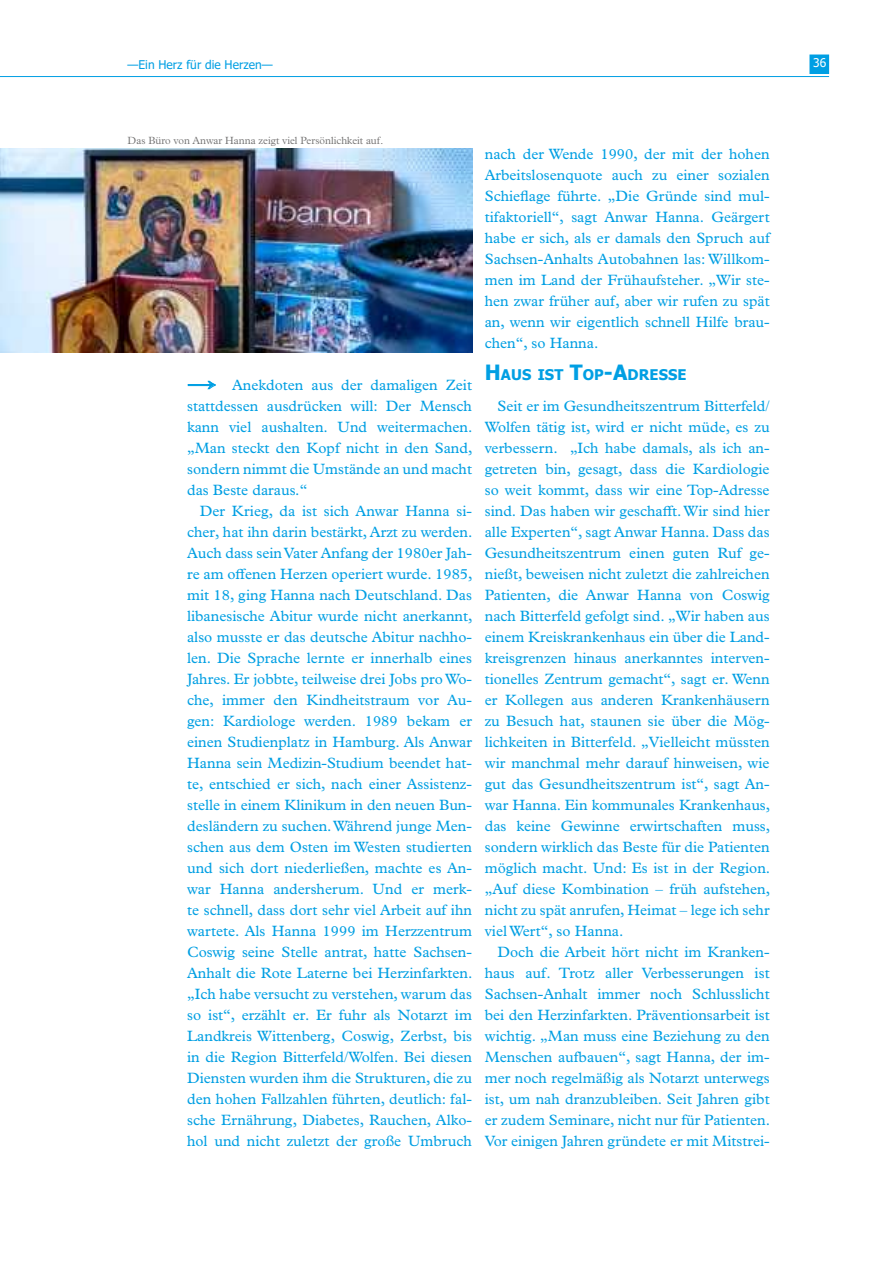
<style>
.page{position:relative;width:893px;height:1263px;background:#fff}
.page>*{position:absolute;margin:0;border:0;box-sizing:border-box;transform-origin:0 0}
.Fließ{font:15px/21px "Plantin MT Pro";color:#009fe3;text-align:justify}
.H3_UngeradeZeilenanz{font:700 14.7px "Tahoma";letter-spacing:.005em;color:#009fe3}
.t1{font:12px "Tahoma";color:#009fe3}
.t2{font:12px "Tahoma";color:#fff}
.bildunterschrift{font:300 10.5px "Plantin MT Pro";color:#706f6f}
.s1{font-family:"Arial";font-weight:700;font-size:21px}
.s2{font-size:21px}
</style>
<div class="page">
<hr style="left:0;top:76px;width:829px;height:1px;background:#009fe3">
<div style="left:809px;top:55px;width:20px;height:19px;background:#009fe3"></div>
<img style="left:0;top:149px;width:472px;height:204px">
<p class="t1" style="left:128px;top:57px;width:147px">—Ein Herz für die Herzen—</p>
<p class="t2" style="left:813px;top:55px;width:15px">36</p>
<p class="bildunterschrift" style="left:128px;top:134px;width:257px">Das Büro von Anwar Hanna zeigt viel Persönlichkeit auf.</p>
<p class="Fließ" style="left:187px;top:375px;width:287px"><span class="s1">→</span> Anekdoten aus der damaligen Zeit stattdessen ausdrücken will: Der Mensch kann viel aushalten. Und weitermachen. „Man steckt den Kopf nicht in den Sand, sondern nimmt die Umstände an und macht das Beste daraus.“</p>
<p class="Fließ" style="left:187px;top:501px;width:287px;text-indent:13px">Der Krieg, da ist sich Anwar Hanna si&shy;cher, hat ihn darin bestärkt, Arzt zu werden.<br>Auch dass sein Vater Anfang der 1980er Jah&shy;re am offenen Herzen operiert wurde. 1985, mit 18, ging Hanna nach Deutschland. Das libanesische Abitur wurde nicht anerkannt, also musste er das deutsche Abitur nachho&shy;len. Die Sprache lernte er innerhalb eines Jahres. Er jobbte, teilweise drei Jobs pro Wo&shy;che, immer den Kindheitstraum vor Au&shy;gen: Kardiologe werden. 1989 bekam er einen Studienplatz in Hamburg. Als Anwar Hanna sein Medizin-Studium beendet hat&shy;te, entschied er sich, nach einer Assistenz&shy;stelle in einem Klinikum in den neuen Bun&shy;desländern zu suchen. Während junge Men&shy;schen aus dem Osten im Westen studierten und sich dort niederließen, machte es An&shy;war Hanna andersherum. Und er merk&shy;te schnell, dass dort sehr viel Arbeit auf ihn wartete. Als Hanna 1999 im Herzzentrum Coswig seine Stelle antrat, hatte Sachsen-Anhalt die Rote Laterne bei Herzinfarkten. „Ich habe versucht zu verstehen, warum das so ist“, erzählt er. Er fuhr als Notarzt im Landkreis Wittenberg, Coswig, Zerbst, bis in die Region Bitterfeld/Wolfen. Bei diesen Diensten wurden ihm die Strukturen, die zu den hohen Fallzahlen führten, deutlich: fal&shy;sche Ernährung, Diabetes, Rauchen, Alko&shy;hol und nicht zuletzt der große Umbruch</p>
<p class="Fließ" style="left:485px;top:144px;width:286px">nach der Wende 1990, der mit der hohen Arbeitslosenquote auch zu einer sozialen Schieflage führte. „Die Gründe sind mul&shy;tifaktoriell“, sagt Anwar Hanna. Geärgert habe er sich, als er damals den Spruch auf Sachsen-Anhalts Autobahnen las: Willkom&shy;men im Land der Frühaufsteher. „Wir ste&shy;hen zwar früher auf, aber wir rufen zu spät an, wenn wir eigentlich schnell Hilfe brau&shy;chen“, so Hanna.</p>
<p class="H3_UngeradeZeilenanz" style="left:485px;top:364px;width:201px"><span class="s2">H</span>AUS IST <span class="s2">T</span>OP<span class="s2">-A</span>DRESSE</p>
<p class="Fließ" style="left:485px;top:396px;width:287px;text-indent:13px">Seit er im Gesundheitszentrum Bitterfeld/ Wolfen tätig ist, wird er nicht müde, es zu verbessern. „Ich habe damals, als ich an&shy;getreten bin, gesagt, dass die Kardiologie so weit kommt, dass wir eine Top-Adresse sind. Das haben wir geschafft. Wir sind hier alle Experten“, sagt Anwar Hanna. Dass das Gesundheitszentrum einen guten Ruf ge&shy;nießt, beweisen nicht zuletzt die zahlreichen Patienten, die Anwar Hanna von Coswig nach Bitterfeld gefolgt sind. „Wir haben aus einem Kreiskrankenhaus ein über die Land&shy;kreisgrenzen hinaus anerkanntes interven&shy;tionelles Zentrum gemacht“, sagt er. Wenn er Kollegen aus anderen Krankenhäusern zu Besuch hat, staunen sie über die Mög&shy;lichkeiten in Bitterfeld. „Vielleicht müssten wir manchmal mehr darauf hinweisen, wie gut das Gesundheitszentrum ist“, sagt An&shy;war Hanna. Ein kommunales Krankenhaus, das keine Gewinne erwirtschaften muss, sondern wirklich das Beste für die Patienten möglich macht. Und: Es ist in der Region. „Auf diese Kombination – früh aufstehen, nicht zu spät anrufen, Heimat – lege ich sehr viel Wert“, so Hanna.</p>
<p class="Fließ" style="left:485px;top:942px;width:287px;text-indent:13px">Doch die Arbeit hört nicht im Kranken&shy;haus auf. Trotz aller Verbesserungen ist Sachsen-Anhalt immer noch Schlusslicht bei den Herzinfarkten. Präventionsarbeit ist wichtig. „Man muss eine Beziehung zu den Menschen aufbauen“, sagt Hanna, der im&shy;mer noch regelmäßig als Notarzt unterwegs ist, um nah dranzubleiben. Seit Jahren gibt er zudem Seminare, nicht nur für Patienten.<br>Vor einigen Jahren gründete er mit Mitstrei-</p>
</div>
